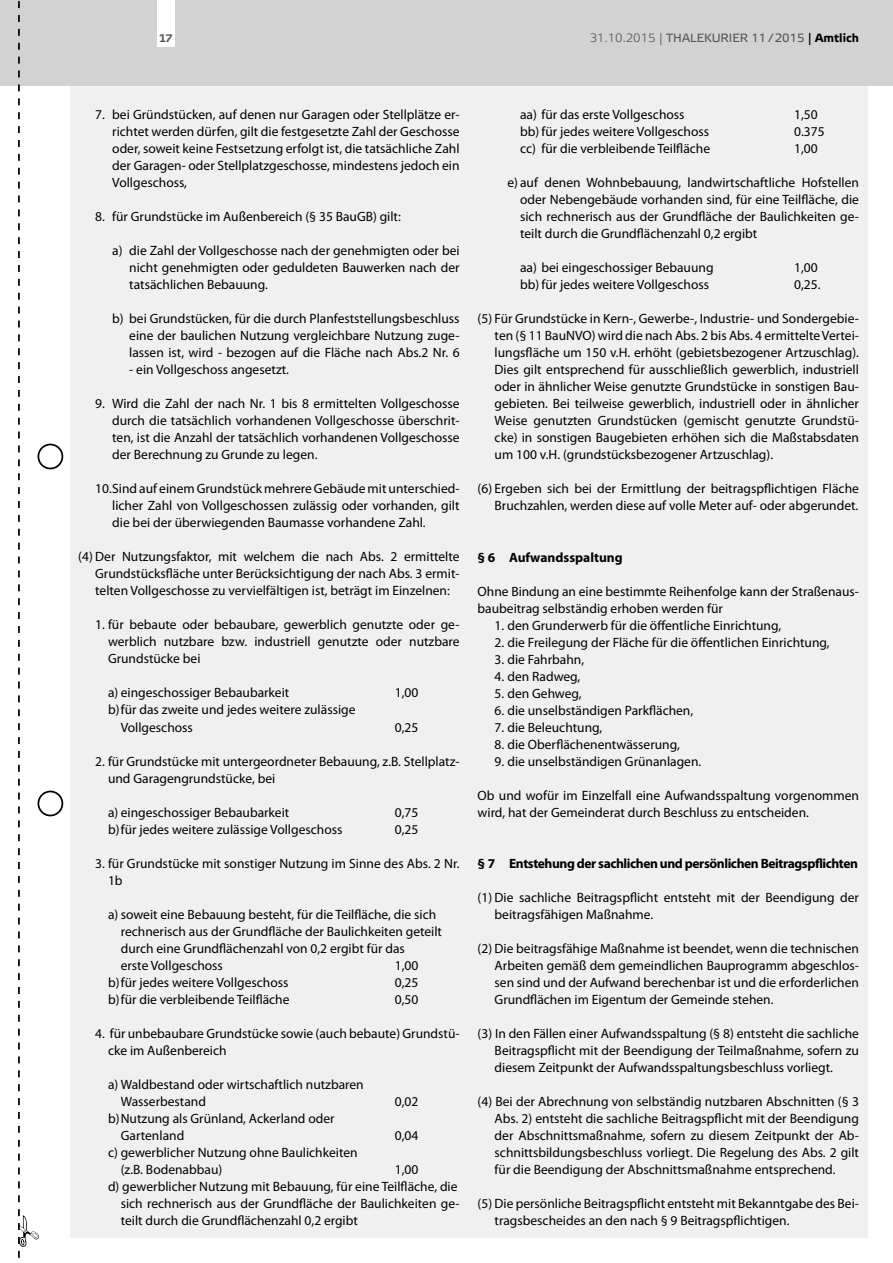
<style>
.page{position:relative;width:893px;height:1263px;background:#fff}
.page>*{position:absolute;margin:0;border:0;box-sizing:border-box;transform-origin:0 0}
.t1{font:13.5px/17px "Myriad Pro";color:#000;text-align:justify}
.t2{font:700 13.5px "Myriad Pro";letter-spacing:-.03em;color:#000}
.t3{font:700 13.5px "Myriad Pro";color:#000}
.t4{font:12px "Elektra Text Pro";color:#575756}
.t5{font:900 10.5px "Diavlo";color:#575756}
.s1{font-family:"Elektra Light Pro"}
.s2{color:#000}
.s3{font-weight:700;color:#000}
</style>
<div class="page">
<div style="left:70px;top:0;width:797px;height:1237px;background:#f0f0f0"></div>
<div style="left:0;top:0;width:893px;height:85px;background:#d2d2d2"></div>
<div style="left:157px;top:0;width:17px;height:47px;background:#fff"></div>
<svg style="left:18px;top:1px;width:21px;height:1257px"></svg>
<div style="left:38px;top:444px;width:25px;height:25px;border:2px solid #000;border-radius:50%"></div>
<div style="left:38px;top:791px;width:25px;height:25px;border:2px solid #000;border-radius:50%"></div>
<p class="t5" style="left:160px;top:31px;width:14px">17</p>
<p class="t4" style="left:590px;top:32px;width:271px"><span class="s1">31.10.2015 |</span> THALEKURIER 11/2015 <span class="s2">|</span> <span class="s3">Amtlich</span></p>
<p class="t1" style="left:112px;top:106px;width:349px;text-indent:-17px">7. bei Gründstücken, auf denen nur Garagen oder Stellplätze er&shy;richtet werden dürfen, gilt die festgesetzte Zahl der Geschosse oder, soweit keine Festsetzung erfolgt ist, die tatsächliche Zahl der Garagen- oder Stellplatzgeschosse, mindestens jedoch ein Vollgeschoss,</p>
<p class="t1" style="left:95px;top:208px;width:307px">8. für Grundstücke im Außenbereich (§ 35 BauGB) gilt:</p>
<p class="t1" style="left:129px;top:242px;width:332px;text-indent:-17px">a) die Zahl der Vollgeschosse nach der genehmigten oder bei nicht genehmigten oder geduldeten Bauwerken nach der tatsächlichen Bebauung.</p>
<p class="t1" style="left:129px;top:310px;width:332px;text-indent:-17px">b) bei Grundstücken, für die durch Planfeststellungsbeschluss eine der baulichen Nutzung vergleichbare Nutzung zuge&shy;lassen ist, wird - bezogen auf die Fläche nach Abs.2 Nr. 6</p>
<p class="t1" style="left:129px;top:361px;width:161px">- ein Vollgeschoss angesetzt.</p>
<p class="t1" style="left:112px;top:395px;width:349px;text-indent:-17px">9. Wird die Zahl der nach Nr. 1 bis 8 ermittelten Vollgeschosse durch die tatsächlich vorhandenen Vollgeschosse überschrit&shy;ten, ist die Anzahl der tatsächlich vorhandenen Vollgeschosse der Berechnung zu Grunde zu legen.</p>
<p class="t1" style="left:112px;top:481px;width:349px;text-indent:-17px">10.Sind auf einem Grundstück mehrere Gebäude mit unterschied&shy;licher Zahl von Vollgeschossen zulässig oder vorhanden, gilt die bei der überwiegenden Baumasse vorhandene Zahl.</p>
<p class="t1" style="left:95px;top:549px;width:366px;text-indent:-17px">(4) Der Nutzungsfaktor, mit welchem die nach Abs. 2 ermittelte Grundstücksfläche unter Berücksichtigung der nach Abs. 3 ermit&shy;telten Vollgeschosse zu vervielfältigen ist, beträgt im Einzelnen:</p>
<p class="t1" style="left:108px;top:617px;width:353px;text-indent:-13px">1. für bebaute oder bebaubare, gewerblich genutzte oder ge&shy;werblich nutzbare bzw. industriell genutzte oder nutzbare Grundstücke bei</p>
<p class="t1" style="left:108px;top:685px;width:183px">a) eingeschossiger Bebaubarkeit</p>
<p class="t1" style="left:395px;top:685px;width:25px">1,00</p>
<p class="t1" style="left:121px;top:702px;width:236px;text-indent:-13px">b)für das zweite und jedes weitere zulässige<br>Vollgeschoss</p>
<p class="t1" style="left:395px;top:719px;width:25px">0,25</p>
<p class="t1" style="left:108px;top:753px;width:353px;text-indent:-13px">2. für Grundstücke mit untergeordneter Bebauung, z.B. Stellplatz&shy;und Garagengrundstücke, bei</p>
<p class="t1" style="left:108px;top:804px;width:183px">a) eingeschossiger Bebaubarkeit</p>
<p class="t1" style="left:395px;top:804px;width:25px">0,75</p>
<p class="t1" style="left:108px;top:821px;width:236px">b)für jedes weitere zulässige Vollgeschoss</p>
<p class="t1" style="left:395px;top:821px;width:25px">0,25</p>
<p class="t1" style="left:108px;top:855px;width:353px;text-indent:-13px">3. für Grundstücke mit sonstiger Nutzung im Sinne des Abs. 2 Nr.<br>1b</p>
<p class="t1" style="left:121px;top:906px;width:323px;text-align:left;text-indent:-13px">a) soweit eine Bebauung besteht, für die Teilfläche, die sich rechnerisch aus der Grundfläche der Baulichkeiten geteilt durch eine Grundflächenzahl von 0,2 ergibt für das<br>erste Vollgeschoss</p>
<p class="t1" style="left:395px;top:957px;width:25px">1,00</p>
<p class="t1" style="left:108px;top:974px;width:182px">b)für jedes weitere Vollgeschoss</p>
<p class="t1" style="left:395px;top:974px;width:25px">0,25</p>
<p class="t1" style="left:108px;top:991px;width:183px">b)für die verbleibende Teilfläche</p>
<p class="t1" style="left:395px;top:991px;width:25px">0,50</p>
<p class="t1" style="left:108px;top:1025px;width:353px;text-indent:-13px">4. für unbebaubare Grundstücke sowie (auch bebaute) Grundstü&shy;cke im Außenbereich</p>
<p class="t1" style="left:121px;top:1076px;width:244px;text-indent:-13px">a) Waldbestand oder wirtschaftlich nutzbaren<br>Wasserbestand</p>
<p class="t1" style="left:395px;top:1093px;width:25px">0,02</p>
<p class="t1" style="left:121px;top:1110px;width:215px;text-indent:-13px">b)Nutzung als Grünland, Ackerland oder<br>Gartenland</p>
<p class="t1" style="left:395px;top:1127px;width:25px">0,04</p>
<p class="t1" style="left:121px;top:1144px;width:238px;text-indent:-13px">c) gewerblicher Nutzung ohne Baulichkeiten (z.B. Bodenabbau)</p>
<p class="t1" style="left:395px;top:1161px;width:25px">1,00</p>
<p class="t1" style="left:108px;top:1178px;width:351px">d) gewerblicher Nutzung mit Bebauung, für eine Teilfläche, die</p>
<p class="t1" style="left:121px;top:1195px;width:340px">sich rechnerisch aus der Grundfläche der Baulichkeiten ge-</p>
<p class="t1" style="left:121px;top:1212px;width:239px">teilt durch die Grundflächenzahl 0,2 ergibt</p>
<p class="t1" style="left:520px;top:106px;width:166px">aa) für das erste Vollgeschoss</p>
<p class="t1" style="left:794px;top:106px;width:25px">1,50</p>
<p class="t1" style="left:520px;top:123px;width:191px">bb) für jedes weitere Vollgeschoss</p>
<p class="t1" style="left:794px;top:123px;width:32px">0.375</p>
<p class="t1" style="left:520px;top:140px;width:192px">cc) für die verbleibende Teilfläche</p>
<p class="t1" style="left:794px;top:140px;width:25px">1,00</p>
<p class="t1" style="left:520px;top:174px;width:340px;text-indent:-13px">e) auf denen Wohnbebauung, landwirtschaftliche Hofstellen oder Nebengebäude vorhanden sind, für eine Teilfläche, die sich rechnerisch aus der Grundfläche der Baulichkeiten ge&shy;teilt durch die Grundflächenzahl 0,2 ergibt</p>
<p class="t1" style="left:520px;top:260px;width:195px">aa) bei eingeschossiger Bebauung</p>
<p class="t1" style="left:794px;top:260px;width:25px">1,00</p>
<p class="t1" style="left:520px;top:277px;width:191px">bb) für jedes weitere Vollgeschoss</p>
<p class="t1" style="left:794px;top:277px;width:28px">0,25.</p>
<p class="t1" style="left:495px;top:311px;width:366px;text-indent:-17px">(5) Für Grundstücke in Kern-, Gewerbe-, Industrie- und Sondergebie&shy;ten (§ 11 BauNVO) wird die nach Abs. 2 bis Abs. 4 ermittelte Vertei&shy;lungsfläche um 150 v.H. erhöht (gebietsbezogener Artzuschlag).<br>Dies gilt entsprechend für ausschließlich gewerblich, industriell oder in ähnlicher Weise genutzte Grundstücke in sonstigen Bau&shy;gebieten. Bei teilweise gewerblich, industriell oder in ähnlicher Weise genutzten Grundstücken (gemischt genutzte Grundstü&shy;cke) in sonstigen Baugebieten erhöhen sich die Maßstabsdaten um 100 v.H. (grundstücksbezogener Artzuschlag).</p>
<p class="t1" style="left:478px;top:481px;width:383px;text-align:right">(6) Ergeben sich bei der Ermittlung der beitragspflichtigen Fläche<br>Bruchzahlen, werden diese auf volle Meter auf- oder abgerundet.</p>
<p class="t3" style="left:478px;top:549px;width:147px">§ 6 Aufwandsspaltung</p>
<p class="t1" style="left:478px;top:583px;width:383px">Ohne Bindung an eine bestimmte Reihenfolge kann der Straßenaus&shy;baubeitrag selbständig erhoben werden für</p>
<p class="t1" style="left:495px;top:617px;width:288px">1. den Grunderwerb für die öffentliche Einrichtung,</p>
<p class="t1" style="left:495px;top:634px;width:337px">2. die Freilegung der Fläche für die öffentlichen Einrichtung,</p>
<p class="t1" style="left:495px;top:651px;width:91px">3. die Fahrbahn,</p>
<p class="t1" style="left:495px;top:668px;width:87px">4. den Radweg,</p>
<p class="t1" style="left:495px;top:685px;width:89px">5. den Gehweg,</p>
<p class="t1" style="left:495px;top:702px;width:200px">6. die unselbständigen Parkflächen,</p>
<p class="t1" style="left:495px;top:719px;width:109px">7. die Beleuchtung,</p>
<p class="t1" style="left:495px;top:736px;width:187px">8. die Oberflächenentwässerung,</p>
<p class="t1" style="left:495px;top:753px;width:208px">9. die unselbständigen Grünanlagen.</p>
<p class="t1" style="left:478px;top:787px;width:383px">Ob und wofür im Einzelfall eine Aufwandsspaltung vorgenommen wird, hat der Gemeinderat durch Beschluss zu entscheiden.</p>
<p class="t2" style="left:478px;top:856px;width:382px">§ 7 Entstehung der sachlichen und persönlichen Beitragspflichten</p>
<p class="t1" style="left:495px;top:889px;width:366px;text-indent:-17px">(1) Die sachliche Beitragspflicht entsteht mit der Beendigung der beitragsfähigen Maßnahme.</p>
<p class="t1" style="left:495px;top:940px;width:366px;text-indent:-17px">(2) Die beitragsfähige Maßnahme ist beendet, wenn die technischen Arbeiten gemäß dem gemeindlichen Bauprogramm abgeschlos&shy;sen sind und der Aufwand berechenbar ist und die erforderlichen Grundflächen im Eigentum der Gemeinde stehen.</p>
<p class="t1" style="left:495px;top:1025px;width:366px;text-indent:-17px">(3) In den Fällen einer Aufwandsspaltung (§ 8) entsteht die sachliche Beitragspflicht mit der Beendigung der Teilmaßnahme, sofern zu diesem Zeitpunkt der Aufwandsspaltungsbeschluss vorliegt.</p>
<p class="t1" style="left:495px;top:1093px;width:366px;text-indent:-17px">(4) Bei der Abrechnung von selbständig nutzbaren Abschnitten (§ 3<br>Abs. 2) entsteht die sachliche Beitragspflicht mit der Beendigung der Abschnittsmaßnahme, sofern zu diesem Zeitpunkt der Ab&shy;schnittsbildungsbeschluss vorliegt. Die Regelung des Abs. 2 gilt für die Beendigung der Abschnittsmaßnahme entsprechend.</p>
<p class="t1" style="left:495px;top:1195px;width:366px;text-indent:-17px">(5) Die persönliche Beitragspflicht entsteht mit Bekanntgabe des Bei&shy;tragsbescheides an den nach § 9 Beitragspflichtigen.</p>
</div>
